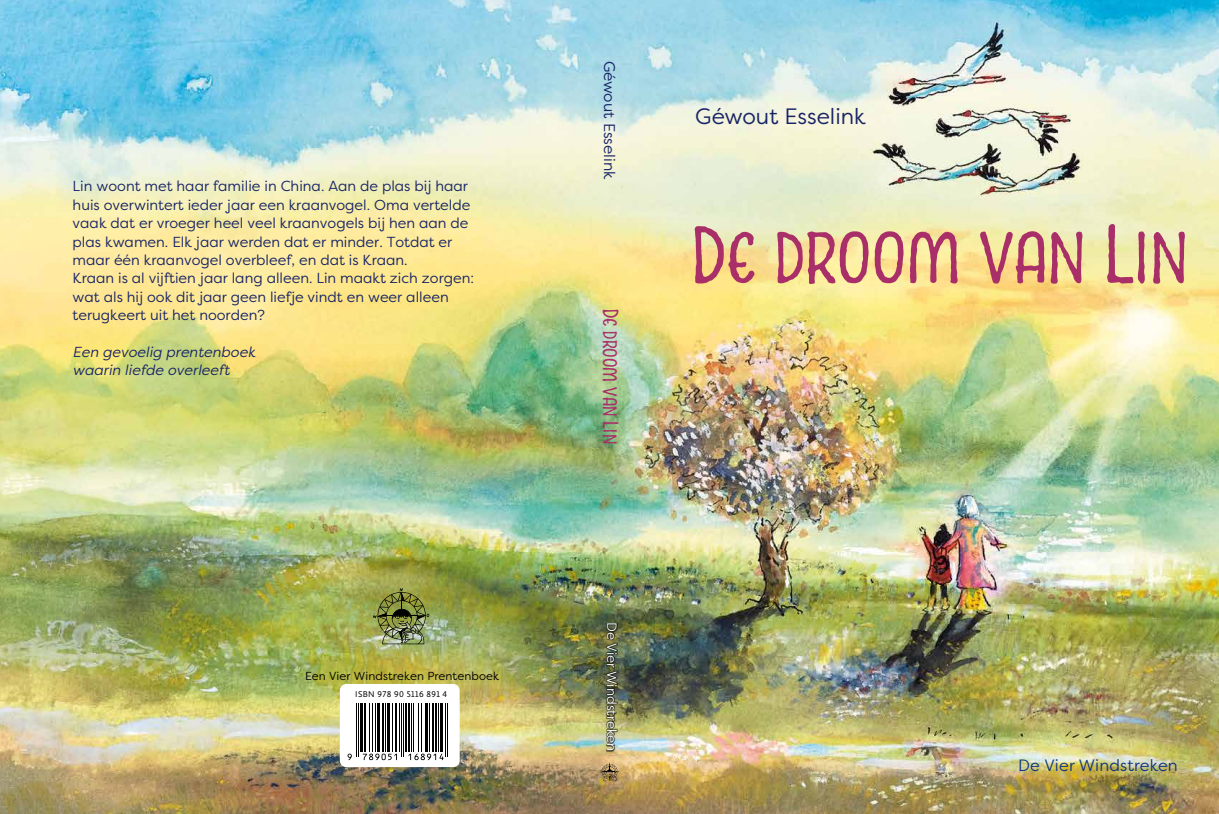
<style>
.page{position:relative;width:1219px;height:814px;background:#fff}
.page>*{position:absolute;margin:0;border:0;box-sizing:border-box;transform-origin:0 0}
.t1{font:74.4px "Charcuterie Sans";color:#a92f68}
.t2{font:22.2px "Filson Pro";color:#172365}
.t3{font:20.3px "Charcuterie Sans";color:#a92f68}
.t4{font:16.4px "Filson Pro";letter-spacing:.01em;color:#103782}
.t5{font:15.5px "Filson Pro";color:#172365}
.t6{font:14.5px/18.4px "Filson Pro";color:#172365}
.t7{font:italic 14.5px/18.4px "Filson Pro";color:#172365}
.t8{font:13.5px "Filson Pro";color:#fff}
.t9{font:11.6px "Filson Pro";letter-spacing:.01em;color:#000}
.t10{font:8.7px "Calluna Sans";letter-spacing:.045em;color:#000}
.s1{font-size:77.3px}
</style>
<div class="page">
<img style="left:0;top:0;width:1219px;height:814px">
<div style="left:606px;top:622px;width:12px;height:129px;background:#000;opacity:.75"></div>
<svg style="left:600px;top:762px;width:19px;height:19px"></svg>
<div style="left:340px;top:684px;width:120px;height:83px;background:#fff;border-radius:6px"></div>
<svg style="left:347px;top:703px;width:101px;height:58px"></svg>
<img style="left:373px;top:588px;width:56px;height:56px">
<p class="t6" style="left:73px;top:177px;width:403px">Lin woont met haar familie in China. Aan de plas bij haar huis overwintert ieder jaar een kraanvogel. Oma vertelde vaak dat er vroeger heel veel kraanvogels bij hen aan de plas kwamen. Elk jaar werden dat er minder. Totdat er maar één kraanvogel overbleef, en dat is Kraan.<br>Kraan is al vijftien jaar lang alleen. Lin maakt zich zorgen: wat als hij ook dit jaar geen liefje vindt en weer alleen terugkeert uit het noorden?</p>
<p class="t7" style="left:73px;top:342px;width:184px">Een gevoelig prentenboek waarin liefde overleeft</p>
<p class="t9" style="left:305px;top:668px;width:196px">Een Vier Windstreken Prentenboek</p>
<p class="t10" style="left:355px;top:689px;width:94px">ISBN 978 90 5116 891 4</p>
<p class="t5" style="left:620px;top:61px;width:120px;rotate:90deg">Géwout Esselink</p>
<h3 class="t3" style="left:623px;top:309px;width:136px;rotate:90deg">De droom van Lin</h3>
<p class="t8" style="left:621px;top:622px;width:130px;rotate:90deg">De Vier Windstreken</p>
<h2 class="t2" style="left:695px;top:102px;width:172px">Géwout Esselink</h2>
<h1 class="t1" style="left:692px;top:209px;width:497px">De droom van <span class="s1">L</span>in</h1>
<p class="t4" style="left:1018px;top:754px;width:161px">De Vier Windstreken</p>
</div>
